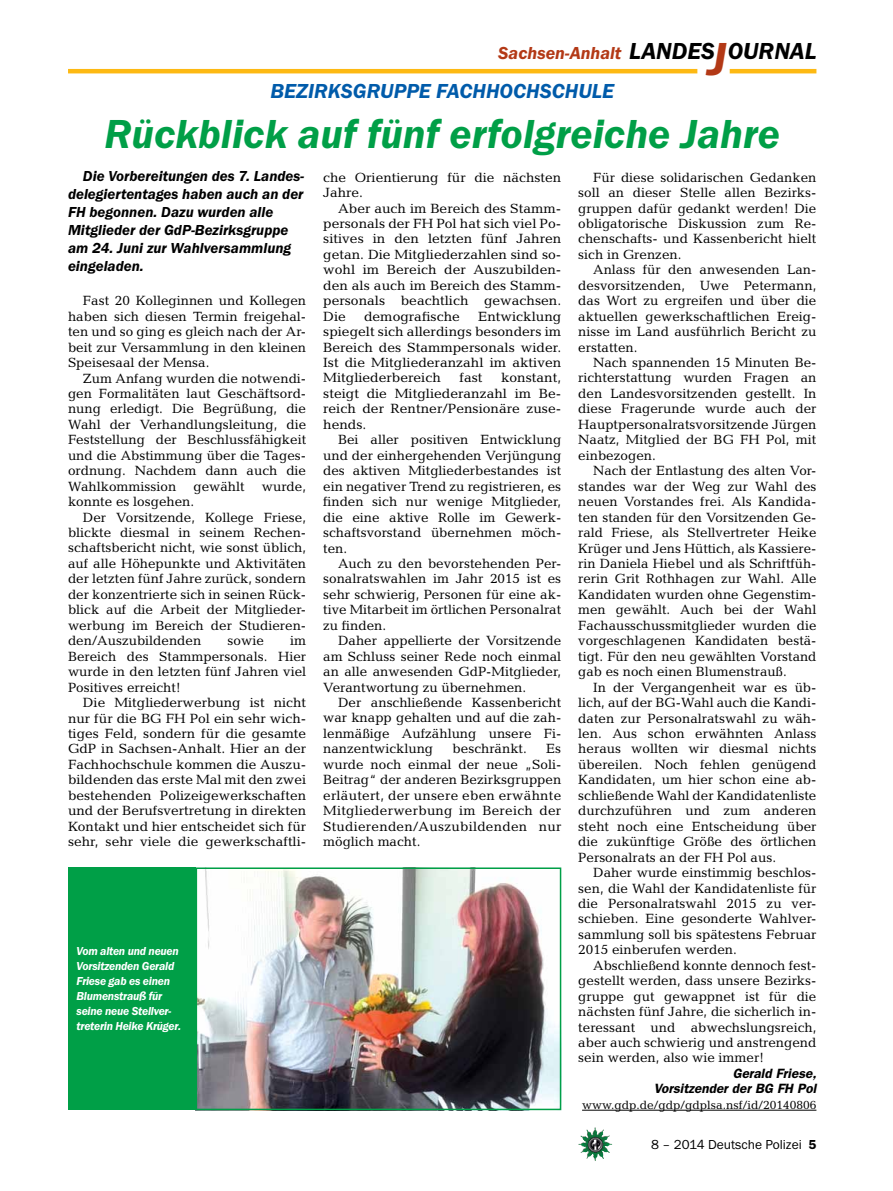
<style>
.page{position:relative;width:893px;height:1191px;background:#fff}
.page>*{position:absolute;margin:0;border:0;box-sizing:border-box;transform-origin:0 0}
.t1{font:italic 600 42px "Franklin Gothic Itc T";color:#009f47}
.t2{font:italic 600 24px "Franklin Gothic Itc T";color:#000}
.t3{font:italic 600 21px "Franklin Gothic Itc T";color:#005baa}
.t4{font:italic 600 18px "Franklin Gothic Itc T";color:#b33916}
.t5{font:italic 600 15px/18px "Franklin Gothic Itc T";color:#000}
.t6{font:13.5px/15.5px "Candida";color:#000;text-align:justify}
.t7{font:italic 600 13.5px/15.5px "Franklin Gothic";color:#000;text-align:right}
.t8{font:13.5px "Franklin Gothic Itc T";color:#000}
.t9{font:italic 600 12px/15px "Franklin Gothic Itc T";letter-spacing:-.02em;color:#fff}
.t10{font:12px "Candida";color:#000}
.s1{font-size:48px;color:#b33916}
.s2{font-weight:600}
</style>
<div class="page">
<img style="left:578px;top:1127px;width:17px;height:25px">
<hr style="left:730px;top:69px;width:86px;height:4px;background:#fdb913">
<hr style="left:68px;top:69px;width:629px;height:4px;background:#fdb913">
<hr style="left:582px;top:1109px;width:234px;height:1px;background:#000">
<img style="left:199px;top:870px;width:359px;height:237px">
<div style="left:196px;top:867px;width:365px;height:243px;border:2px solid #009f47"></div>
<div style="left:68px;top:867px;width:128px;height:243px;background:#009f47"></div>
<h2 class="t2" style="left:629px;top:37px;width:189px">LANDES<span class="s1">J</span>OURNAL</h2>
<h3 class="t4" style="left:498px;top:42px;width:125px">Sachsen-Anhalt</h3>
<h3 class="t3" style="left:270px;top:79px;width:111px">Bezirksgruppe</h3>
<h3 class="t3" style="left:436px;top:79px;width:14px">Fachhochschule</h3>
<h1 class="t1" style="left:104px;top:109px;width:677px">Rückblick auf fünf erfolgreiche Jahre</h1>
<p class="t5" style="left:68px;top:167px;width:238px;text-indent:15px">Die Vorbereitungen des 7. Landes&shy;delegiertentages haben auch an der<br>FH begonnen. Dazu wurden alle<br>Mitglieder der GdP-Bezirksgruppe am 24. Juni zur Wahlversammlung eingeladen.</p>
<p class="t6" style="left:68px;top:293px;width:240px;text-indent:15px">Fast 20 Kolleginnen und Kollegen haben sich diesen Termin freigehal&shy;ten und so ging es gleich nach der Ar&shy;beit zur Versammlung in den kleinen Speisesaal der Mensa.</p>
<p class="t6" style="left:68px;top:370px;width:240px;text-indent:15px">Zum Anfang wurden die notwendi&shy;gen Formalitäten laut Geschäftsord&shy;nung erledigt. Die Begrüßung, die Wahl der Verhandlungsleitung, die Feststellung der Beschlussfähigkeit und die Abstimmung über die Tages&shy;ordnung. Nachdem dann auch die Wahlkommission</p>
<p class="t6" style="left:323px;top:169px;width:240px">che Orientierung für die nächsten<br>Jahre.</p>
<p class="t6" style="left:323px;top:200px;width:240px;text-indent:15px">Aber auch im Bereich des Stamm&shy;personals der FH Pol hat sich viel Po&shy;sitives in den letzten fünf Jahren getan. Die Mitgliederzahlen sind so&shy;wohl im Bereich der Auszubilden&shy;den als auch im Bereich des Stamm&shy;personals beachtlich gewachsen.<br>Die</p>
<p class="t6" style="left:578px;top:169px;width:240px;text-indent:15px">Für diese solidarischen Gedanken soll an dieser Stelle allen Bezirks&shy;gruppen dafür gedankt werden! Die obligatorische Diskussion zum Re&shy;chenschafts- und Kassenbericht hielt sich in Grenzen.</p>
<p class="t6" style="left:578px;top:262px;width:240px;text-indent:15px">Anlass für den anwesenden Lan&shy;desvorsitzenden, Uwe Petermann, das Wort zu ergreifen und über die aktuellen gewerkschaftlichen Ereig&shy;nisse im Land ausführlich Bericht zu erstatten.</p>
<p class="t6" style="left:578px;top:355px;width:240px;text-indent:15px">Nach spannenden 15 Minuten Be&shy;richterstattung wurden Fragen an den Landesvorsitzenden gestellt. In diese Fragerunde wurde auch der Hauptpersonalratsvorsitzende Jürgen Naatz, Mitglied der BG FH Pol, mit einbezogen.</p>
<p class="t6" style="left:578px;top:463px;width:240px;text-indent:15px">Nach der Entlastung des alten Vor&shy;standes war der Weg zur Wahl des neuen Vorstandes frei. Als Kandida&shy;ten standen für den Vorsitzenden Ge&shy;rald Friese, als Stellvertreter Heike Krüger und Jens Hüttich, als Kassiere&shy;rin Daniela Hiebel und als Schriftfüh&shy;rerin Grit Rothhagen zur Wahl. Alle Kandidaten wurden ohne Gegenstim&shy;men gewählt. Auch bei der Wahl Fachausschussmitglieder wurden die vorgeschlagenen Kandidaten bestä&shy;tigt. Für den neu gewählten Vorstand gab es noch einen Blumenstrauß.</p>
<p class="t6" style="left:578px;top:679px;width:240px;text-indent:15px">In der Vergangenheit war es üb&shy;lich, auf der BG-Wahl auch die Kandi&shy;daten zur Personalratswahl zu wäh&shy;len. Aus schon erwähnten Anlass heraus wollten wir diesmal nichts übereilen. Noch fehlen genügend Kandidaten, um hier schon eine ab&shy;schließende Wahl der Kandidatenliste durchzuführen und zum anderen steht noch eine Entscheidung über die zukünftige Größe des örtlichen Personalrats an der FH Pol aus.</p>
<p class="t6" style="left:578px;top:864px;width:240px;text-indent:15px">Daher wurde einstimmig beschlos&shy;sen, die Wahl der Kandidatenliste für die Personalratswahl 2015 zu ver&shy;schieben. Eine gesonderte Wahlver&shy;sammlung soll bis spätestens Februar 2015 einberufen werden.</p>
<p class="t6" style="left:578px;top:957px;width:240px;text-indent:15px">Abschließend konnte dennoch fest&shy;gestellt werden, dass unsere Bezirks&shy;gruppe gut gewappnet ist für die nächsten fünf Jahre, die sicherlich in&shy;teressant und abwechslungsreich, aber auch schwierig und anstrengend sein werden, also wie immer!</p>
<p class="t7" style="left:654px;top:1065px;width:164px">Gerald Friese,<br>Vorsitzender der BG FH Pol</p>
<p class="t10" style="left:582px;top:1098px;width:236px">www.gdp.de/gdp/gdplsa.nsf/id/20140806</p>
<p class="t6" style="left:323px;top:308px;width:240px;text-indent:155px">Entwicklung spiegelt sich allerdings besonders im Bereich des Stammpersonals wider.<br>Ist die Mitgliederanzahl im aktiven Mitgliederbereich</p>
<p class="t6" style="left:364px;top:308px;width:97px">demografische</p>
<p class="t6" style="left:323px;top:370px;width:240px;text-indent:178px">konstant, steigt die Mitgliederanzahl im Be&shy;reich der Rentner/Pensionäre zuse&shy;hends.</p>
<p class="t6" style="left:323px;top:432px;width:240px;text-indent:15px">Bei aller positiven Entwicklung und der einhergehenden Verjüngung des aktiven Mitgliederbestandes ist ein negativer Trend zu registrieren, es finden sich nur wenige Mitglieder, die eine aktive Rolle im Gewerk&shy;schaftsvorstand übernehmen möch&shy;ten.</p>
<p class="t6" style="left:323px;top:555px;width:240px;text-indent:15px">Auch zu den bevorstehenden Per&shy;sonalratswahlen im Jahr 2015 ist es sehr schwierig, Personen für eine ak&shy;tive Mitarbeit im örtlichen Personalrat zu finden.</p>
<p class="t6" style="left:323px;top:633px;width:240px;text-indent:15px">Daher appellierte der Vorsitzende am Schluss seiner Rede noch einmal an alle anwesenden GdP-Mitglieder, Verantwortung zu übernehmen.</p>
<p class="t6" style="left:323px;top:694px;width:240px;text-indent:15px">Der anschließende Kassenbericht war knapp gehalten und auf die zah&shy;lenmäßige Aufzählung unsere Fi&shy;nanzentwicklung</p>
<p class="t6" style="left:459px;top:370px;width:25px">fast</p>
<p class="t6" style="left:193px;top:478px;width:53px">gewählt</p>
<p class="t6" style="left:262px;top:478px;width:46px">wurde,</p>
<p class="t6" style="left:68px;top:494px;width:128px">konnte es losgehen.</p>
<p class="t6" style="left:83px;top:509px;width:225px">Der Vorsitzende, Kollege Friese,</p>
<p class="t6" style="left:68px;top:525px;width:240px">blickte diesmal in seinem Rechen-</p>
<p class="t6" style="left:68px;top:540px;width:240px">schaftsbericht nicht, wie sonst üblich,</p>
<p class="t6" style="left:68px;top:555px;width:240px">auf alle Höhepunkte und Aktivitäten</p>
<p class="t6" style="left:68px;top:571px;width:240px">der letzten fünf Jahre zurück, sondern</p>
<p class="t6" style="left:68px;top:586px;width:240px">der konzentrierte sich in seinen Rück-</p>
<p class="t6" style="left:68px;top:602px;width:240px">blick auf die Arbeit der Mitglieder-</p>
<p class="t6" style="left:68px;top:617px;width:240px">werbung im Bereich der Studieren-</p>
<p class="t6" style="left:68px;top:633px;width:135px">den/Auszubildenden</p>
<p class="t6" style="left:228px;top:633px;width:38px">sowie</p>
<p class="t6" style="left:68px;top:633px;width:240px;text-indent:222px">im Bereich des Stammpersonals. Hier wurde in den letzten fünf Jahren viel Positives erreicht!</p>
<p class="t6" style="left:68px;top:695px;width:240px;text-indent:15px">Die Mitgliederwerbung ist nicht nur für die BG FH Pol ein sehr wich&shy;tiges Feld, sondern für die gesamte GdP in Sachsen-Anhalt. Hier an der Fachhochschule kommen die Auszu&shy;bildenden das erste Mal mit den zwei bestehenden Polizeigewerkschaften und der Berufsvertretung in direkten Kontakt und hier entscheidet sich für sehr, sehr viele die gewerkschaftli-</p>
<p class="t6" style="left:453px;top:741px;width:76px">beschränkt.</p>
<p class="t6" style="left:323px;top:741px;width:240px;text-indent:223px">Es wurde noch einmal der neue „Soli-Beitrag“ der anderen Bezirksgruppen erläutert, der unsere eben erwähnte Mitgliederwerbung im Bereich der Studierenden/Auszubildenden nur möglich macht.</p>
<p class="t9" style="left:77px;top:943px;width:106px">Vom alten und neuen<br>Vorsitzenden Gerald<br>Friese gab es einen<br>Blumenstrauß für seine neue Stellver&shy;treterin Heike Krüger.</p>
<p class="t8" style="left:651px;top:1136px;width:167px">8 – 2014 Deutsche Polizei <span class="s2">5</span></p>
</div>
